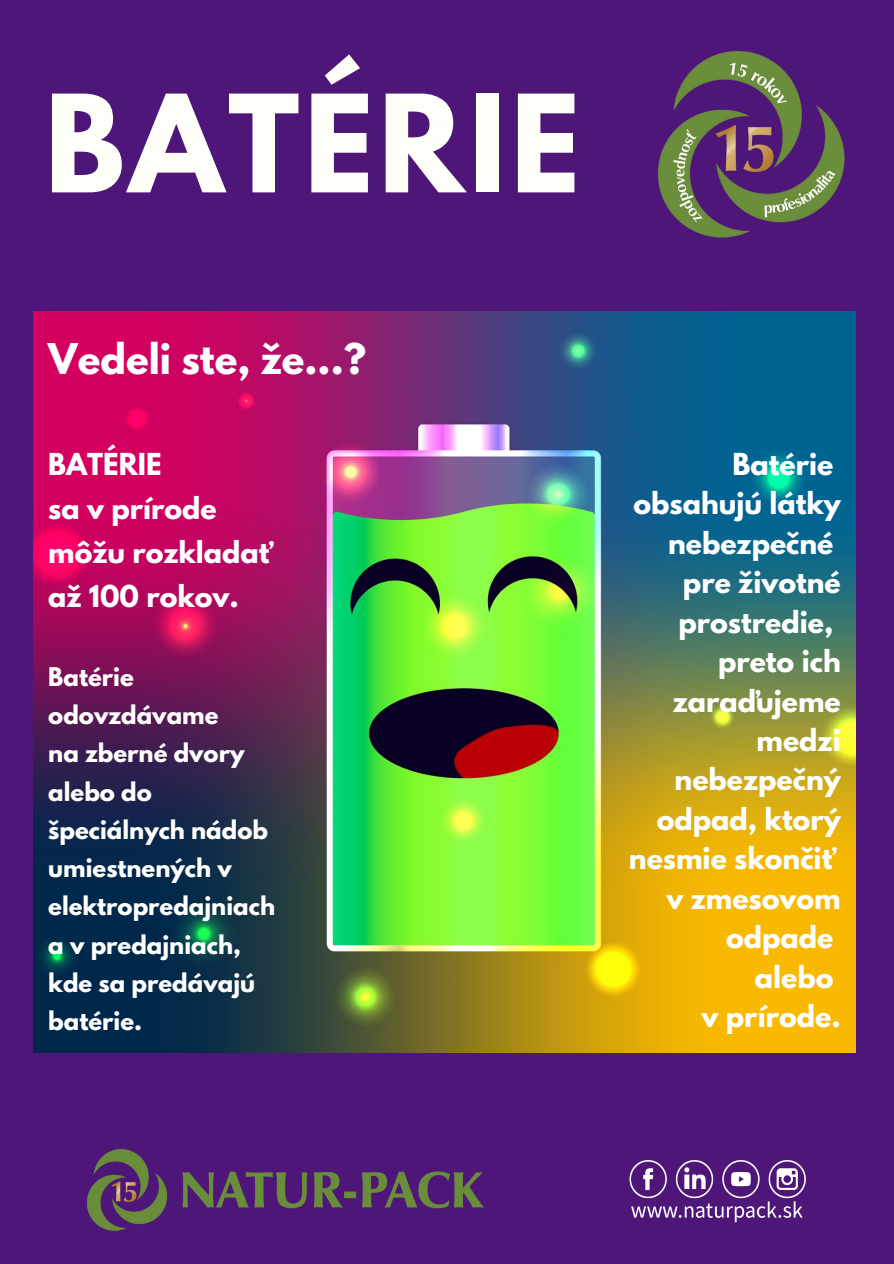
<style>
.page{position:relative;width:894px;height:1264px;background:#fff}
.page>*{position:absolute;margin:0;border:0;box-sizing:border-box;transform-origin:0 0}
.t1{font:700 119.7px "League Spartan";letter-spacing:.04em;color:#fffff9}
.t2{font:700 37.5px "League Spartan";color:#fff}
.t3{font:700 26.85px/39.5px "League Spartan";color:#fff;text-align:right}
.t4{font:700 22.8px/38.2px "League Spartan";color:#fff}
</style>
<div class="page">
<div style="left:0;top:0;width:893px;height:1263px;background:#4f1679"></div>
<img style="left:629px;top:1160px;width:176px;height:63px">
<img style="left:657px;top:51px;width:188px;height:187px">
<img style="left:86px;top:1149px;width:397px;height:82px">
<img style="left:34px;top:311px;width:821px;height:741px">
<p class="t1" style="left:45px;top:85px;width:536px">BATÉRIE</p>
<p class="t2" style="left:48px;top:340px;width:319px">Vedeli ste, že...?</p>
<p class="t3" style="left:48px;top:447px;width:115px">BATÉRIE</p>
<p class="t3" style="left:48px;top:489px;width:224px;line-height:44.2px;text-align:left">sa v prírode môžu rozkladať</p>
<p class="t3" style="left:48px;top:580px;width:192px">až 100 rokov.</p>
<p class="t4" style="left:48px;top:660px;width:172px">Batérie odovzdávame</p>
<p class="t4" style="left:48px;top:737px;width:228px">na zberné dvory alebo do špeciálnych nádob umiestnených v elektropredajniach a v predajniach, kde sa predávajú batérie.</p>
<p class="t3" style="left:732px;top:448px;width:102px">Batérie</p>
<p class="t3" style="left:633px;top:487px;width:209px">obsahujú látky nebezpečné</p>
<p class="t3" style="left:678px;top:566px;width:164px;text-align:left">pre životné prostredie,</p>
<p class="t3" style="left:628px;top:645px;width:213px">preto ich zaraďujeme medzi nebezpečný odpad, ktorý nesmie skončiť</p>
<p class="t3" style="left:666px;top:881px;width:176px">v zmesovom odpade</p>
<p class="t3" style="left:754px;top:960px;width:80px">alebo</p>
<p class="t3" style="left:701px;top:999px;width:141px">v prírode.</p>
</div>
